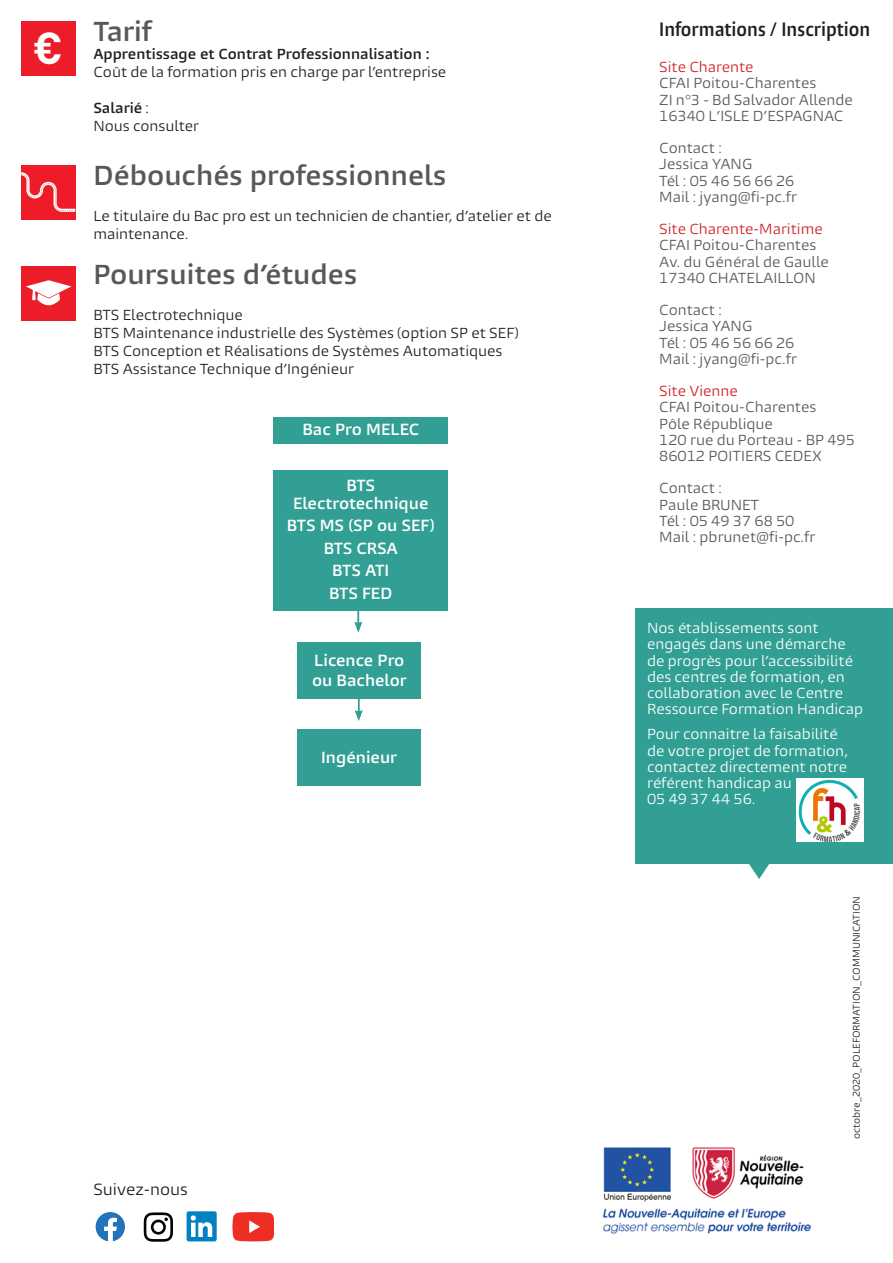
<style>
.page{position:relative;width:893px;height:1263px;background:#fff}
.page>*{position:absolute;margin:0;border:0;box-sizing:border-box;transform-origin:0 0}
.t1{font:700 44.25px "DIN Pro";color:#fff}
.puce_carree_bleue{font:600 25.5px "Burlingame Pro";color:#57585a}
.liste_puce_carrée_bl{font:600 25.5px "Burlingame Pro";color:#57585a}
.titre_rubrique{font:600 25.5px "Burlingame Pro";color:#57585a}
.Titre_contact{font:600 condensed 18px "Burlingame Pro";color:#231f20}
.titre_rubrique-2{font:600 15px/18px "Burlingame Pro";color:#fff;text-align:center}
.dispense_la_formatio{font:15px "Burlingame Pro";color:#231f20}
.paragraphe_contact{font:13.5px/16.2px "Burlingame Pro";color:#58595a}
.liste_puce_carrée_bl-2{font:13.5px/18px "Burlingame Pro";color:#231f20}
.dispense_la_formatio-2{font:13.5px/16.2px "Burlingame Pro";color:#fff}
.paragraphe_contact-2{font:13.5px/16.2px "Burlingame Pro";color:#57585a}
.liste_puce_carrée_bl-3{font:600 13.5px "Burlingame Pro";color:#231f20}
.paragraphe_contact-3{font:13.5px "Burlingame Pro";color:#d1232a}
.dispense_la_formatio-3{font:9px "Burlingame Pro";color:#231f20}
.s1{font-weight:600}
.s2{color:#58595a}
</style>
<div class="page">
<div style="left:273px;top:470px;width:175px;height:140px;background:#319f94"></div>
<div style="left:273px;top:417px;width:175px;height:26px;background:#319f94"></div>
<div style="left:297px;top:642px;width:123px;height:56px;background:#319f94"></div>
<div style="left:297px;top:729px;width:124px;height:56px;background:#319f94"></div>
<svg style="left:354px;top:610px;width:8px;height:22px"></svg>
<svg style="left:355px;top:698px;width:7px;height:23px"></svg>
<img style="left:602px;top:1147px;width:209px;height:87px">
<div style="left:21px;top:21px;width:54px;height:54px;background:#ec1d29"></div>
<div style="left:21px;top:266px;width:54px;height:54px;background:#ec1d29"></div>
<svg style="left:26px;top:280px;width:45px;height:25px"></svg>
<div style="left:21px;top:165px;width:54px;height:54px;background:#ee1b29"></div>
<svg style="left:21px;top:172px;width:54px;height:40px"></svg>
<svg style="left:96px;top:1212px;width:29px;height:29px"></svg>
<svg style="left:144px;top:1212px;width:29px;height:30px"></svg>
<svg style="left:187px;top:1211px;width:30px;height:30px"></svg>
<svg style="left:232px;top:1212px;width:42px;height:29px"></svg>
<svg style="left:652px;top:863px;width:215px;height:16px"></svg>
<div style="left:635px;top:608px;width:258px;height:255px;background:#319f94"></div>
<img style="left:796px;top:778px;width:67px;height:64px">
<p class="t1" style="left:33px;top:18px;width:32px">€</p>
<p class="titre_rubrique" style="left:93px;top:15px;width:60px">Tarif</p>
<p class="liste_puce_carrée_bl-3" style="left:93px;top:45px;width:338px">Apprentissage et Contrat Professionnalisation :</p>
<p class="liste_puce_carrée_bl-2" style="left:93px;top:63px;width:354px">Coût de la formation pris en charge par l’entreprise</p>
<p class="liste_puce_carrée_bl-2" style="left:93px;top:99px;width:107px"><span class="s1">Salarié</span> :<br>Nous consulter</p>
<p class="puce_carree_bleue" style="left:93px;top:159px;width:355px">Débouchés professionnels</p>
<p class="liste_puce_carrée_bl-2" style="left:93px;top:207px;width:460px">Le titulaire du Bac pro est un technicien de chantier, d’atelier et de maintenance.</p>
<p class="liste_puce_carrée_bl" style="left:93px;top:258px;width:265px">Poursuites d’études</p>
<p class="liste_puce_carrée_bl-2" style="left:93px;top:306px;width:151px">BTS Electrotechnique</p>
<p class="liste_puce_carrée_bl-2" style="left:93px;top:324px;width:427px">BTS Maintenance industrielle des Systèmes (option SP et SEF)</p>
<p class="liste_puce_carrée_bl-2" style="left:93px;top:342px;width:411px">BTS Conception et Réalisations de Systèmes Automatiques</p>
<p class="liste_puce_carrée_bl-2" style="left:93px;top:360px;width:262px">BTS Assistance Technique d’Ingénieur</p>
<p class="titre_rubrique-2" style="left:302px;top:421px;width:118px">Bac Pro MELEC</p>
<p class="titre_rubrique-2" style="left:293px;top:476px;width:137px">BTS<br>Electrotechnique</p>
<p class="titre_rubrique-2" style="left:287px;top:517px;width:149px">BTS MS (SP ou SEF)</p>
<p class="titre_rubrique-2" style="left:324px;top:539px;width:75px">BTS CRSA</p>
<p class="titre_rubrique-2" style="left:332px;top:562px;width:59px">BTS ATI</p>
<p class="titre_rubrique-2" style="left:329px;top:584px;width:65px">BTS FED</p>
<p class="titre_rubrique-2" style="left:314px;top:651px;width:92px">Licence Pro</p>
<p class="titre_rubrique-2" style="left:312px;top:671px;width:96px">ou Bachelor</p>
<p class="titre_rubrique-2" style="left:321px;top:748px;width:77px">Ingénieur</p>
<p class="dispense_la_formatio" style="left:93px;top:1179px;width:96px">Suivez-nous</p>
<p class="Titre_contact" style="left:659px;top:18px;width:212px">Informations / Inscription</p>
<p class="paragraphe_contact-3" style="left:659px;top:59px;width:96px">Site Charente</p>
<p class="paragraphe_contact" style="left:659px;top:75px;width:195px">CFAI Poitou-Charentes<br>ZI n°3 - Bd Salvador Allende<br>16340 L’ISLE D’ESPAGNAC</p>
<p class="paragraphe_contact" style="left:659px;top:140px;width:137px">Contact :<br>Jessica YANG<br>Tél : 05 46 56 66 26</p>
<p class="paragraphe_contact" style="left:659px;top:189px;width:139px">Mail : jyang@fi-pc.fr</p>
<p class="paragraphe_contact-3" style="left:659px;top:221px;width:165px">Site Charente-Maritime</p>
<p class="paragraphe_contact" style="left:659px;top:237px;width:171px">CFAI Poitou-Charentes<br>Av. du Général de Gaulle<br>17340 CHATELAILLON</p>
<p class="paragraphe_contact" style="left:659px;top:302px;width:137px">Contact :<br>Jessica YANG<br>Tél : 05 46 56 66 26</p>
<p class="paragraphe_contact" style="left:659px;top:351px;width:139px">Mail : jyang@fi-pc.fr</p>
<p class="paragraphe_contact-3" style="left:659px;top:383px;width:80px">Site Vienne</p>
<p class="paragraphe_contact" style="left:659px;top:399px;width:197px">CFAI Poitou-Charentes<br>Pôle République<br>120 rue du Porteau - BP 495<br>86012 POITIERS CEDEX</p>
<p class="paragraphe_contact-2" style="left:659px;top:480px;width:158px"><span class="s2">Contact :<br>Paule BRUNET<br></span>Tél : 05 49 37 68 50<br>Mail : pbrunet@fi-pc.fr</p>
<p class="dispense_la_formatio-2" style="left:647px;top:620px;width:218px">Nos établissements sont engagés dans une démarche de progrès pour l’accessibilité des centres de formation, en collaboration avec le Centre<br>Ressource Formation Handicap</p>
<p class="dispense_la_formatio-2" style="left:647px;top:726px;width:203px">Pour connaitre la faisabilité de votre projet de formation, contactez directement notre référent handicap au<br>05 49 37 44 56.</p>
<p class="dispense_la_formatio-3" style="left:851px;top:1139px;width:244px;rotate:-90deg">octobre_2020_POLEFORMATION_COMMUNICATION</p>
</div>
